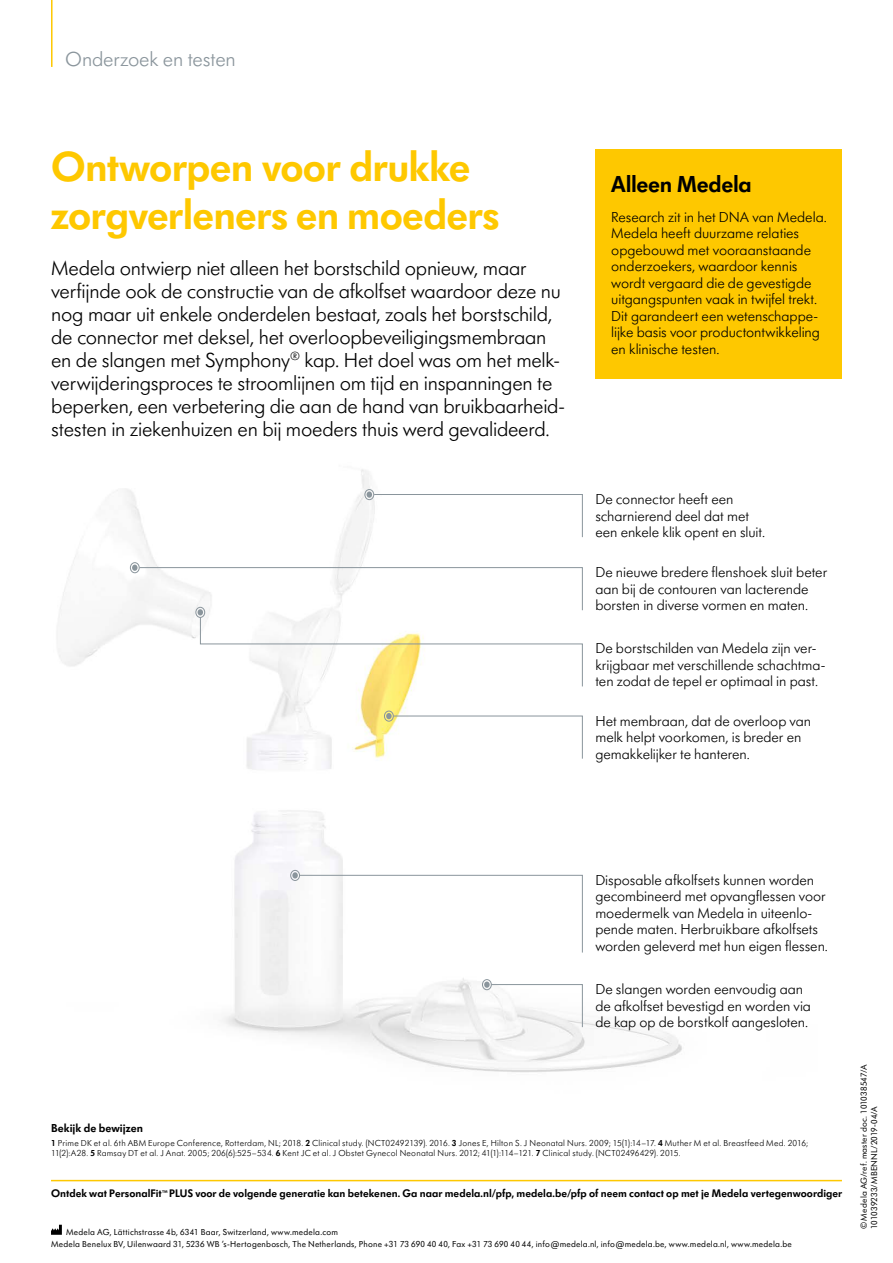
<style>
.page{position:relative;width:893px;height:1263px;background:#fff}
.page>*{position:absolute;margin:0;border:0;box-sizing:border-box;transform-origin:0 0}
.t1{font:600 43.5px/47.8px "Futura SB Medela";letter-spacing:-.015em;color:#fec800}
.t2{font:600 24px "Futura SB Medela";letter-spacing:-.015em;color:#000}
.t3{font:300 21px/23.1px "Futura SB Medela";letter-spacing:-.01em;color:#000}
.t4{font:300 21px "Futura SB Medela";letter-spacing:-.01em;color:#8a959c}
.t5{font:300 15px/16.5px "Futura SB Medela";letter-spacing:-.005em;color:#000}
.t6{font:600 12px "Futura SB Medela";letter-spacing:.005em;color:#000}
.t7{font:600 11.4px "Futura SB Medela";letter-spacing:.005em;color:#000}
.t8{font:300 9px/9.9px "Futura SB Medela";letter-spacing:.025em;color:#000}
.t9{font:9px/10.5px "Futura SB Medela";letter-spacing:.02em;color:#000}
.s1{font-weight:600}
</style>
<div class="page">
<img style="left:57px;top:469px;width:625px;height:604px">
<hr style="left:51px;top:0;width:2px;height:67px;background:#fec800">
<div style="left:595px;top:149px;width:247px;height:229px;background:#fec800"></div>
<hr style="left:51px;top:1180px;width:791px;height:1px;background:#fec800">
<div style="left:365px;top:489px;width:9px;height:11px;border:1px solid #8a959c;border-radius:50%"></div>
<svg style="left:367px;top:491px;width:216px;height:47px"></svg>
<div style="left:130px;top:562px;width:9px;height:11px;border:1px solid #8a959c;border-radius:50%"></div>
<svg style="left:132px;top:565px;width:451px;height:122px"></svg>
<div style="left:384px;top:711px;width:10px;height:10px;border:1px solid #8a959c;border-radius:50%"></div>
<svg style="left:386px;top:713px;width:197px;height:46px"></svg>
<div style="left:290px;top:870px;width:10px;height:11px;border:1px solid #8a959c;border-radius:50%"></div>
<svg style="left:292px;top:872px;width:291px;height:81px"></svg>
<div style="left:482px;top:979px;width:10px;height:11px;border:1px solid #8a959c;border-radius:50%"></div>
<div style="left:484px;top:981px;width:6px;height:7px;background:#8a959c;border-radius:50%"></div>
<svg style="left:491px;top:984px;width:92px;height:44px"></svg>
<svg style="left:51px;top:1225px;width:11px;height:10px"></svg>
<h3 class="t4" style="left:65px;top:46px;width:172px">Onderzoek en testen</h3>
<h1 class="t1" style="left:51px;top:143px;width:450px">Ontworpen voor drukke zorgverleners en moeders</h1>
<p class="t3" style="left:51px;top:256px;width:515px">Medela ontwierp niet alleen het borstschild opnieuw, maar verfijnde ook de constructie van de afkolfset waardoor deze nu nog maar uit enkele onderdelen bestaat, zoals het borstschild, de connector met deksel, het overloopbeveiligingsmembraan en de slangen met Symphony<sup>®</sup> kap. Het doel was om het melk&shy;verwijderingsproces te stroomlijnen om tijd en inspanningen te beperken, een verbetering die aan de hand van bruikbaarheid&shy;stesten in ziekenhuizen en bij moeders thuis werd gevalideerd.</p>
<h2 class="t2" style="left:611px;top:170px;width:142px">Alleen Medela</h2>
<p class="t5" style="left:611px;top:208px;width:217px">Research zit in het DNA van Medela.<br>Medela heeft duurzame relaties opgebouwd met vooraanstaande onderzoekers, waardoor kennis wordt vergaard die de gevestigde uitgangspunten vaak in twijfel trekt.<br>Dit garandeert een wetenschappe&shy;lijke basis voor productontwikkeling en klinische testen.</p>
<p class="t5" style="left:595px;top:491px;width:171px">De connector heeft een scharnierend deel dat met een enkele klik opent en sluit.</p>
<p class="t5" style="left:595px;top:564px;width:233px">De nieuwe bredere flenshoek sluit beter aan bij de contouren van lacterende borsten in diverse vormen en maten.</p>
<p class="t5" style="left:595px;top:640px;width:231px">De borstschilden van Medela zijn ver&shy;krijgbaar met verschillende schachtma&shy;ten zodat de tepel er optimaal in past.</p>
<p class="t5" style="left:595px;top:712px;width:217px">Het membraan, dat de overloop van melk helpt voorkomen, is breder en gemakkelijker te hanteren.</p>
<p class="t5" style="left:595px;top:872px;width:234px">Disposable afkolfsets kunnen worden gecombineerd met opvangflessen voor moedermelk van Medela in uiteenlo&shy;pende maten. Herbruikbare afkolfsets worden geleverd met hun eigen flessen.</p>
<p class="t6" style="left:51px;top:1121px;width:93px">Bekijk de bewijzen</p>
<p class="t5" style="left:595px;top:981px;width:217px">De slangen worden eenvoudig aan de afkolfset bevestigd en worden via de kap op de borstkolf aangesloten.</p>
<p class="t8" style="left:51px;top:1138px;width:759px"><span class="s1">1</span> Prime DK et al. 6th ABM Europe Conference, Rotterdam, NL; 2018. <span class="s1">2</span> Clinical study. (NCT02492139). 2016. <span class="s1">3</span> Jones E, Hilton S. J Neonatal Nurs. 2009; 15(1):14–17. <span class="s1">4</span> Muther M et al. Breastfeed Med. 2016;<br>11(2):A28. <span class="s1">5</span> Ramsay DT et al. J Anat. 2005; 206(6):525–534. <span class="s1">6</span> Kent JC et al. J Obstet Gynecol Neonatal Nurs. 2012; 41(1):114–121. <span class="s1">7</span> Clinical study. (NCT02496429). 2015.</p>
<p class="t7" style="left:51px;top:1187px;width:793px">Ontdek wat PersonalFit<sup>™</sup> PLUS voor de volgende generatie kan betekenen. Ga naar medela.nl/pfp, medela.be/pfp of neem contact op met je Medela vertegenwoordiger</p>
<p class="t9" style="left:51px;top:1226px;width:742px;line-height:12px;text-indent:15px">Medela AG, Lättichstrasse 4b, 6341 Baar, Switzerland, www.medela.com<br>Medela Benelux BV, Uilenwaard 31, 5236 WB ’s-Hertogenbosch, The Netherlands, Phone +31 73 690 40 40, Fax +31 73 690 40 44, info@medela.nl, info@medela.be, www.medela.nl, www.medela.be</p>
<p class="t9" style="left:859px;top:1229px;width:166px;rotate:-90deg">©Medela AG/ref. master doc. 101038547/A<br>101039233/MBENNL/2019-04/A</p>
</div>
